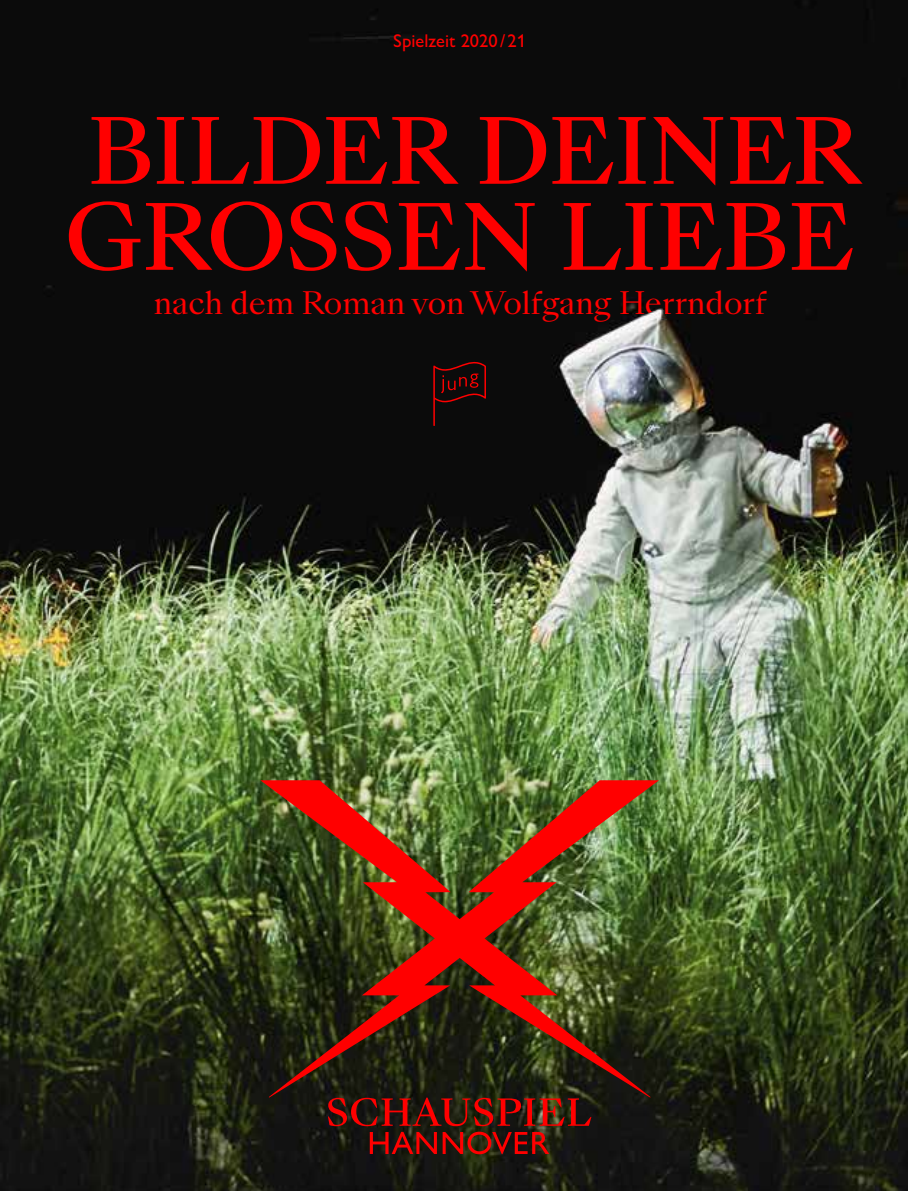
<style>
.page{position:relative;width:908px;height:1191px;background:#fff}
.page>*{position:absolute;margin:0;border:0;box-sizing:border-box;transform-origin:0 0}
.t1{font:500 88px/86px "Sang Bleu Kingdom";letter-spacing:-.015em;color:#f00}
.t2{font:30px "Sang Bleu Kingdom";color:#f00}
.t3{font:500 18.4px "Gill Sans Nova";color:#f00}
</style>
<div class="page">
<img style="left:0;top:0;width:907px;height:1191px">
<svg style="left:328px;top:1097px;width:263px;height:57px;background:#51170e"></svg>
<img style="left:260px;top:780px;width:398px;height:317px">
<svg style="left:433px;top:359px;width:52px;height:67px;background:#260909"></svg>
<img style="left:646px;top:308px;width:21px;height:11px">
<p class="t3" style="left:393px;top:30px;width:134px">Spielzeit 2020 / 21</p>
<h1 class="t1" style="left:65px;top:111px;width:796px">BILDER DEINER<br>GROSSEN LIEBE</h1>
<p class="t2" style="left:154px;top:282px;width:614px">nach dem Roman von Wolfgang Herrndorf</p>
</div>
